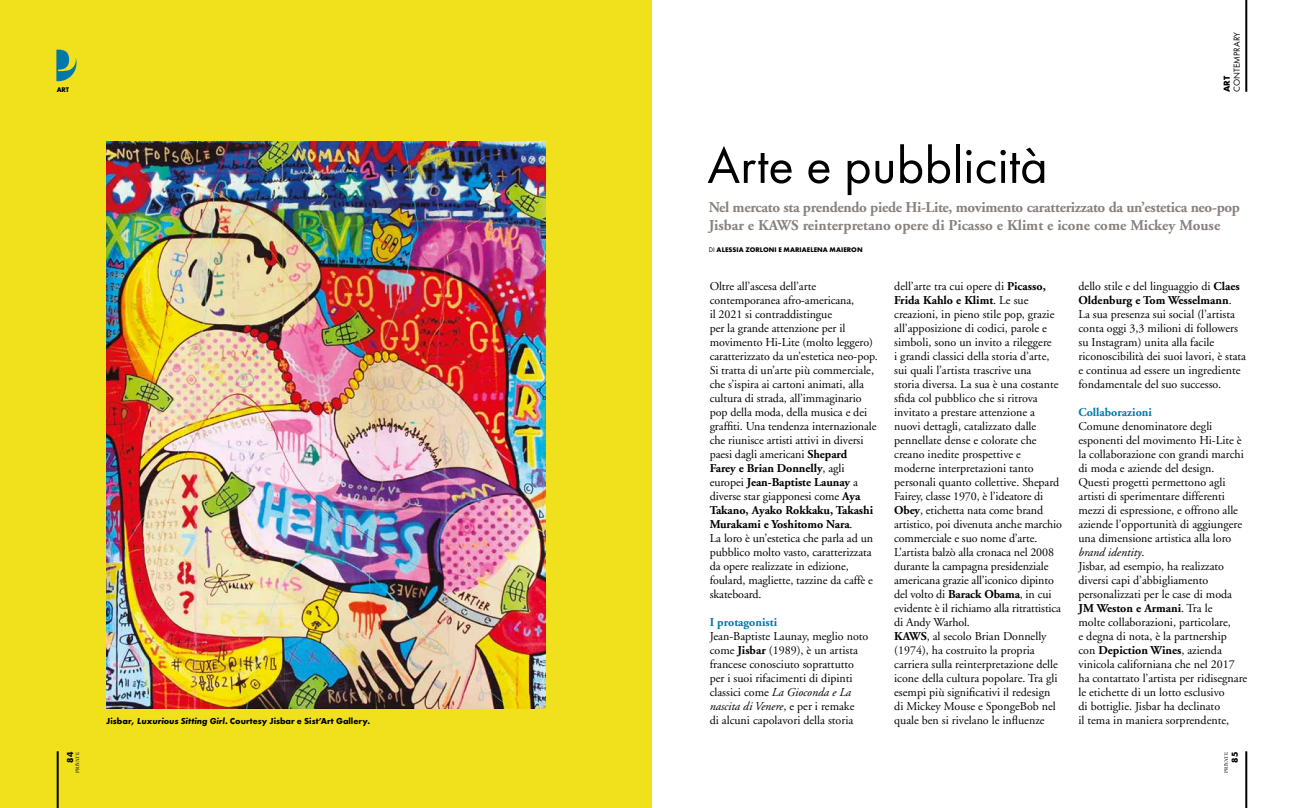
<style>
.page{position:relative;width:1304px;height:808px;background:#fff}
.page>*{position:absolute;margin:0;border:0;box-sizing:border-box;transform-origin:0 0}
.t1{font:53px "Futura PT";color:#000}
.t2{font:700 15px/18px "Adobe Garamond";letter-spacing:-.02em;color:#88817d}
.t3{font:12px/14px "Adobe Garamond";color:#000}
.t4{font:700 12px "Adobe Garamond";color:#0078ab}
.t5{font:700 9px "Futura PT";color:#000}
.t6{font:9px "Futura PT";letter-spacing:.01em;color:#000}
.t7{font:700 7px "Futura PT";letter-spacing:.01em;color:#000}
.t8{font:5px "Baskerville";color:#000}
.s1{font-weight:400}
.s2{font-weight:700}
.s3{font-style:italic}
</style>
<div class="page">
<div style="left:0;top:0;width:652px;height:808px;background:#f1e11c"></div>
<svg style="left:56px;top:50px;width:21px;height:31px"></svg>
<hr style="left:57px;top:751px;width:2px;height:57px;background:#000">
<hr style="left:1245px;top:751px;width:2px;height:57px;background:#000">
<hr style="left:1245px;top:0;width:2px;height:92px;background:#000">
<img style="left:106px;top:142px;width:440px;height:567px">
<p class="t7" style="left:57px;top:86px;width:14px">ART</p>
<p class="t5" style="left:64px;top:763px;width:12px;rotate:-90deg">84</p>
<p class="t8" style="left:74px;top:773px;width:22px;rotate:-90deg">PRIVATE</p>
<p class="t6" style="left:1231px;top:92px;width:61px;rotate:-90deg">CONTEMPRARY</p>
<p class="t5" style="left:1221px;top:92px;width:18px;rotate:-90deg">ART</p>
<h1 class="t1" style="left:707px;top:134px;width:342px">Arte e pubblicità</h1>
<p class="t2" style="left:709px;top:199px;width:533px">Nel mercato sta prendendo piede Hi-Lite, movimento caratterizzato da un’estetica neo-pop<br>Jisbar e KAWS reinterpretano opere di Picasso e Klimt e icone come Mickey Mouse</p>
<p class="t7" style="left:709px;top:245px;width:155px"><span class="s1">DI</span> ALESSIA ZORLONI E MARIAELENA MAIERON</p>
<p class="t3" style="left:710px;top:279px;width:170px">Oltre all’ascesa dell’arte contemporanea afro-americana,<br>il 2021 si contraddistingue<br>per la grande attenzione per il movimento Hi-Lite (molto leggero) caratterizzato da un’estetica neo-pop.<br>Si tratta di un’arte più commerciale, che s’ispira ai cartoni animati, alla cultura di strada, all’immaginario pop della moda, della musica e dei graffiti. Una tendenza internazionale che riunisce artisti attivi in diversi paesi dagli americani <span class="s2">Shepard<br>Farey e Brian Donnelly</span>, agli europei <span class="s2">Jean-Baptiste Launay</span> a diverse star giapponesi come <span class="s2">Aya Takano, Ayako Rokkaku, Takashi Murakami e Yoshitomo Nara</span>.<br>La loro è un’estetica che parla ad un pubblico molto vasto, caratterizzata da opere realizzate in edizione, foulard, magliette, tazzine da caffè e skateboard.</p>
<p class="t4" style="left:710px;top:616px;width:69px">I protagonisti</p>
<p class="t3" style="left:710px;top:629px;width:160px">Jean-Baptiste Launay, meglio noto come <span class="s2">Jisbar</span> (1989), è un artista francese conosciuto soprattutto per i suoi rifacimenti di dipinti classici come <span class="s3">La Gioconda e La nascita di Venere</span>, e per i remake<br>di alcuni capolavori della storia</p>
<p class="t3" style="left:894px;top:279px;width:169px">dell’arte tra cui opere di <span class="s2">Picasso, Frida Kahlo e Klimt</span>. Le sue creazioni, in pieno stile pop, grazie all’apposizione di codici, parole e simboli, sono un invito a rileggere<br>i grandi classici della storia d’arte, sui quali l’artista trascrive una<br>storia diversa. La sua è una costante sfida col pubblico che si ritrova invitato a prestare attenzione a nuovi dettagli, catalizzato dalle pennellate dense e colorate che creano inedite prospettive e moderne interpretazioni tanto personali quanto collettive. Shepard Fairey, classe 1970, è l’ideatore di <span class="s2">Obey</span>, etichetta nata come brand artistico, poi divenuta anche marchio commerciale e suo nome d’arte.<br>L’artista balzò alla cronaca nel 2008 durante la campagna presidenziale americana grazie all’iconico dipinto del volto di <span class="s2">Barack Obama</span>, in cui evidente è il richiamo alla ritrattistica di Andy Warhol.<br><span class="s2">KAWS</span>, al secolo Brian Donnelly (1974), ha costruito la propria carriera sulla reinterpretazione delle icone della cultura popolare. Tra gli esempi più significativi il redesign di Mickey Mouse e SpongeBob nel quale ben si rivelano le influenze</p>
<p class="t3" style="left:1078px;top:280px;width:169px">dello stile e del linguaggio di <span class="s2">Claes Oldenburg e Tom Wesselmann</span>.<br>La sua presenza sui social (l’artista conta oggi 3,3 milioni di followers su Instagram) unita alla facile riconoscibilità dei suoi lavori, è stata e continua ad essere un ingrediente fondamentale del suo successo.</p>
<p class="t4" style="left:1078px;top:406px;width:75px">Collaborazioni</p>
<p class="t3" style="left:1078px;top:420px;width:170px">Comune denominatore degli esponenti del movimento Hi-Lite è la collaborazione con grandi marchi di moda e aziende del design.<br>Questi progetti permettono agli artisti di sperimentare differenti mezzi di espressione, e offrono alle aziende l’opportunità di aggiungere una dimensione artistica alla loro <span class="s3">brand identity</span>.<br>Jisbar, ad esempio, ha realizzato diversi capi d’abbigliamento personalizzati per le case di moda<br><span class="s2">JM Weston e Armani</span>. Tra le<br>molte collaborazioni, particolare,<br>e degna di nota, è la partnership<br>con <span class="s2">Depiction Wines</span>, azienda vinicola californiana che nel 2017 ha contattato l’artista per ridisegnare le etichette di un lotto esclusivo<br>di bottiglie. Jisbar ha declinato</p>
<p class="t5" style="left:106px;top:715px;width:265px">Jisbar, <span class="s3">Luxurious Sitting Girl</span>. Courtesy Jisbar e Sist’Art Gallery.</p>
<p class="t3" style="left:1078px;top:714px;width:152px">il tema in maniera sorprendente,</p>
<p class="t8" style="left:1223px;top:773px;width:22px;rotate:-90deg">PRIVATE</p>
<p class="t5" style="left:1229px;top:763px;width:12px;rotate:-90deg">85</p>
</div>
